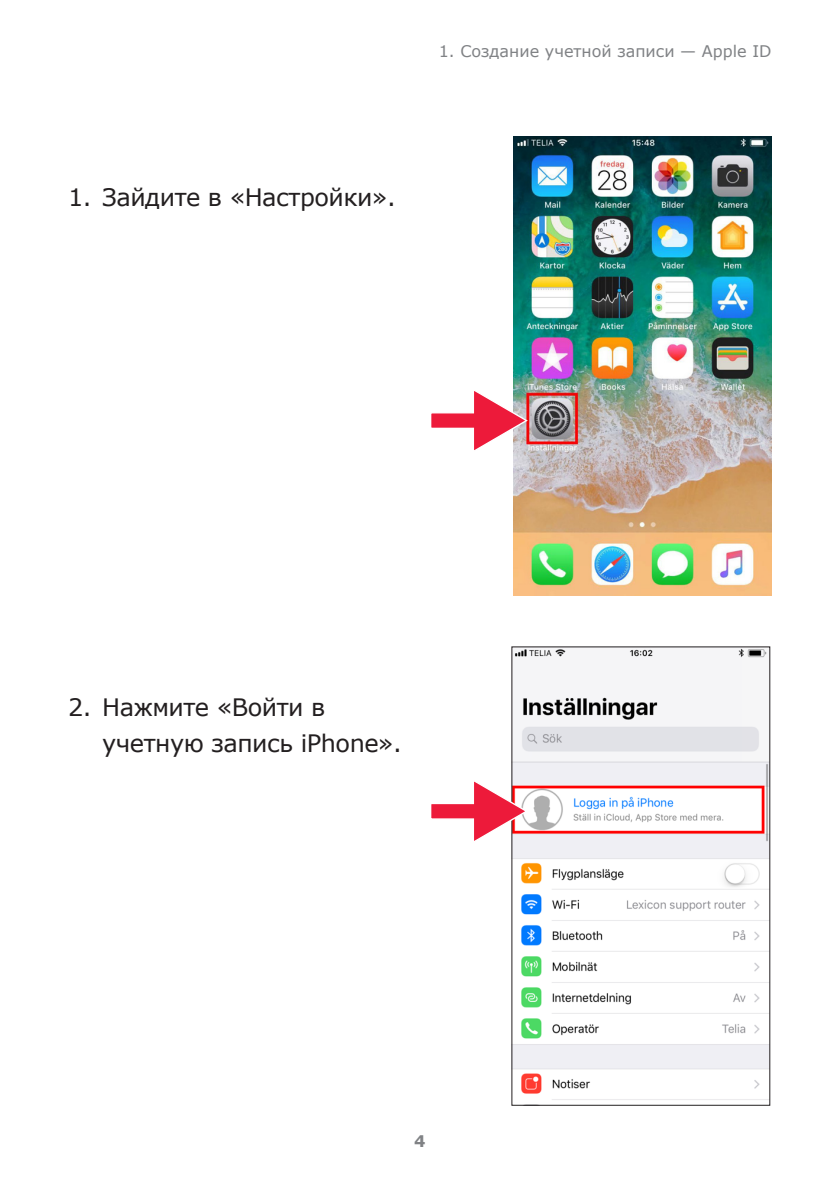
<style>
.page{position:relative;width:840px;height:1191px;background:#fff}
.page>*{position:absolute;margin:0;border:0;box-sizing:border-box;transform-origin:0 0}
.t1{font:24px/36px "Verdana";letter-spacing:-.02em;color:#231f20}
.t2{font:16px "Verdana";color:#808285}
.t3{font:700 16px "Verdana";color:#808285}
</style>
<div class="page">
<img style="left:513px;top:136px;width:258px;height:460px">
<img style="left:513px;top:648px;width:254px;height:452px">
<svg style="left:431px;top:387px;width:98px;height:67px"></svg>
<svg style="left:431px;top:778px;width:98px;height:66px"></svg>
<p class="t2" style="left:438px;top:40px;width:334px">1. Создание учетной записи — Apple ID</p>
<p class="t1" style="left:68px;top:178px;width:329px">1. Зайдите в «Настройки».</p>
<p class="t1" style="left:102px;top:689px;width:301px;text-indent:-34px">2. Нажмите «Войти в учетную запись iPhone».</p>
<p class="t3" style="left:414px;top:1129px;width:13px">4</p>
</div>
